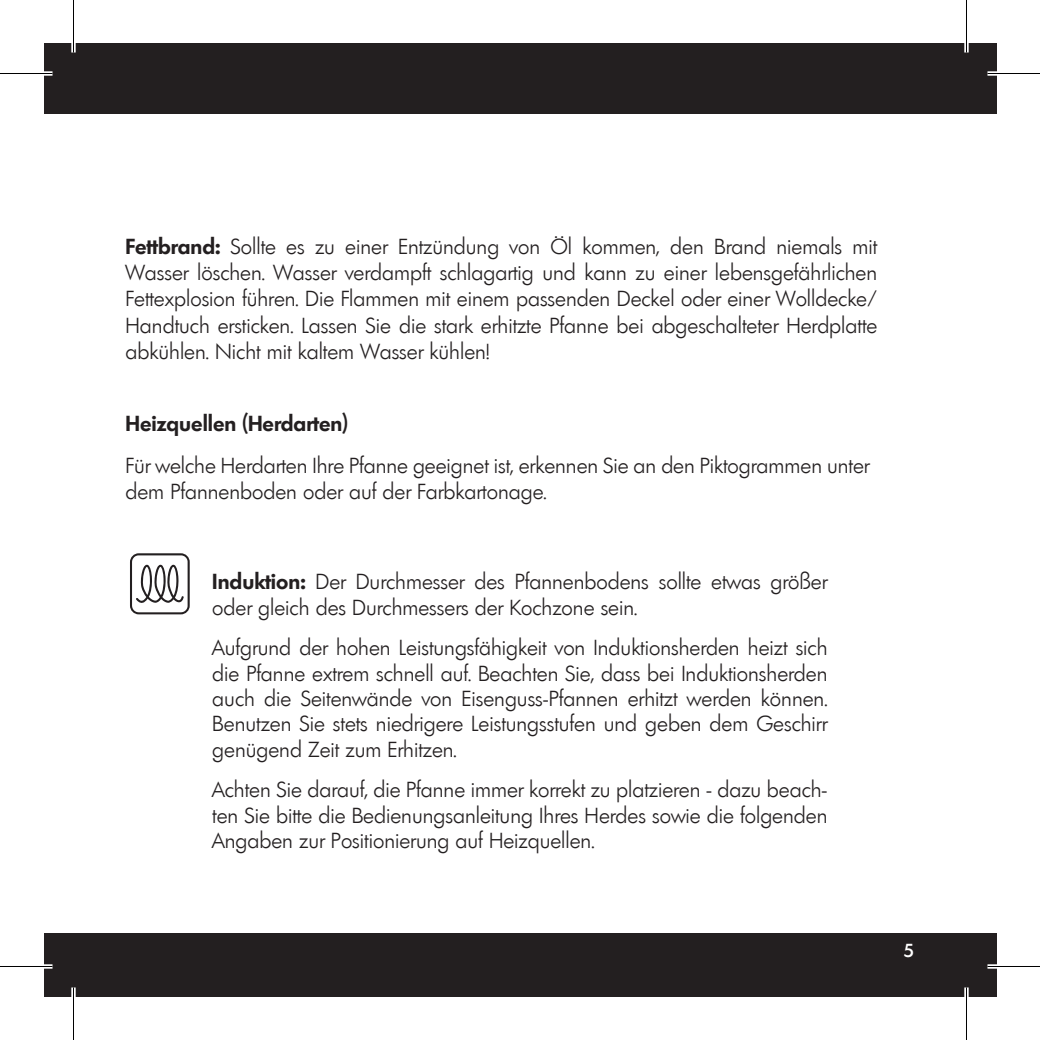
<style>
.page{position:relative;width:1040px;height:1040px;background:#fff}
.page>*{position:absolute;margin:0;border:0;box-sizing:border-box;transform-origin:0 0}
.t1{font:300 21px/25.6px "Limerick";color:#231f20;text-align:justify}
.t2{font:600 21px "Limerick";color:#231f20}
.t3{font:500 18.2px "Limerick";color:#fff}
.s1{font-weight:600}
</style>
<div class="page">
<div style="left:44px;top:44px;width:952px;height:70px;background:#231f20"></div>
<div style="left:44px;top:933px;width:952px;height:63px;background:#231f20"></div>
<svg style="left:130px;top:553px;width:60px;height:61px"></svg>
<div style="left:0;top:71px;width:52px;height:5px;background:#fff"></div>
<div style="left:987px;top:71px;width:53px;height:5px;background:#fff"></div>
<div style="left:0;top:964px;width:52px;height:5px;background:#fff"></div>
<div style="left:987px;top:964px;width:53px;height:5px;background:#fff"></div>
<div style="left:71px;top:0;width:5px;height:52px;background:#fff"></div>
<div style="left:71px;top:987px;width:5px;height:53px;background:#fff"></div>
<div style="left:964px;top:0;width:5px;height:52px;background:#fff"></div>
<div style="left:964px;top:987px;width:5px;height:53px;background:#fff"></div>
<hr style="left:0;top:73px;width:52px;height:1px;background:#000">
<hr style="left:987px;top:73px;width:53px;height:1px;background:#000">
<hr style="left:0;top:966px;width:52px;height:1px;background:#000">
<hr style="left:987px;top:966px;width:53px;height:1px;background:#000">
<hr style="left:73px;top:0;width:1px;height:52px;background:#000">
<hr style="left:73px;top:987px;width:1px;height:53px;background:#000">
<hr style="left:966px;top:0;width:1px;height:52px;background:#000">
<hr style="left:966px;top:987px;width:1px;height:53px;background:#000">
<p class="t1" style="left:126px;top:233px;width:753px;line-height:26.6px"><span class="s1">Fettbrand:</span> Sollte es zu einer Entzündung von Öl kommen, den Brand niemals mit Wasser löschen. Wasser verdampft schlagartig und kann zu einer lebensgefährlichen Fettexplosion führen. Die Flammen mit einem passenden Deckel oder einer Wolldecke/ Handtuch ersticken. Lassen Sie die stark erhitzte Pfanne bei abgeschalteter Herdplatte abkühlen. Nicht mit kaltem Wasser kühlen!</p>
<p class="t2" style="left:125px;top:410px;width:224px">Heizquellen (Herdarten)</p>
<p class="t1" style="left:125px;top:452px;width:746px;line-height:26.6px">Für welche Herdarten Ihre Pfanne geeignet ist, erkennen Sie an den Piktogrammen unter dem Pfannenboden oder auf der Farbkartonage.</p>
<p class="t1" style="left:212px;top:569px;width:617px"><span class="s1">Induktion:</span> Der Durchmesser des Pfannenbodens sollte etwas größer oder gleich des Durchmessers der Kochzone sein.</p>
<p class="t1" style="left:212px;top:635px;width:617px">Aufgrund der hohen Leistungsfähigkeit von Induktionsherden heizt sich die Pfanne extrem schnell auf. Beachten Sie, dass bei Induktionsherden auch die Seitenwände von Eisenguss-Pfannen erhitzt werden können.<br>Benutzen Sie stets niedrigere Leistungsstufen und geben dem Geschirr genügend Zeit zum Erhitzen.</p>
<p class="t1" style="left:212px;top:777px;width:617px">Achten Sie darauf, die Pfanne immer korrekt zu platzieren - dazu beach&shy;ten Sie bitte die Bedienungsanleitung Ihres Herdes sowie die folgenden Angaben zur Positionierung auf Heizquellen.</p>
<p class="t3" style="left:903px;top:939px;width:13px">5</p>
</div>
